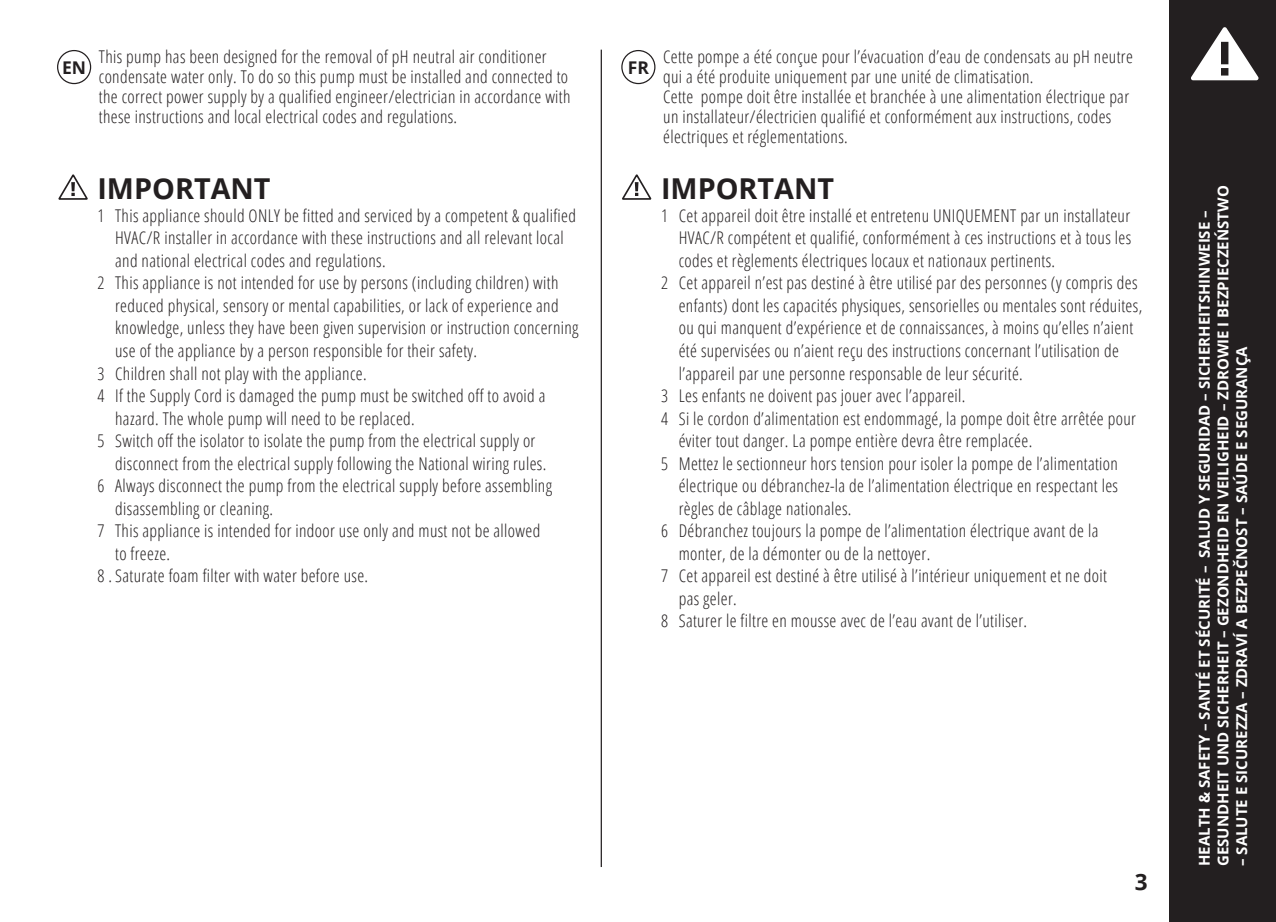
<style>
.page{position:relative;width:1276px;height:922px;background:#fff}
.page>*{position:absolute;margin:0;border:0;box-sizing:border-box;transform-origin:0 0}
.t1{font:700 28.75px "Open Sans";color:#231f20}
.t2{font:700 22.5px "Open Sans";color:#231f20}
.t3{font:300 condensed 17.5px/20px "Open Sans";letter-spacing:.02em;color:#231f20}
.t4{font:700 17.5px "Open Sans";color:#231f20}
.t5{font:700 15px/18.8px "Open Sans";color:#fff}
</style>
<div class="page">
<div style="left:1169px;top:0;width:107px;height:921px;background:#231f20"></div>
<svg style="left:1191px;top:27px;width:67px;height:53px"></svg>
<div style="left:57px;top:50px;width:34px;height:34px;border:1px solid #231f20;border-radius:50%"></div>
<div style="left:621px;top:50px;width:34px;height:34px;border:1px solid #231f20;border-radius:50%"></div>
<hr style="left:600px;top:50px;width:2px;height:816px;background:#231f20">
<svg style="left:58px;top:174px;width:30px;height:26px"></svg>
<svg style="left:622px;top:174px;width:30px;height:26px"></svg>
<p class="t4" style="left:62px;top:55px;width:26px">EN</p>
<p class="t3" style="left:99px;top:46px;width:473px">This pump has been designed for the removal of pH neutral air conditioner condensate water only. To do so this pump must be installed and connected to the correct power supply by a qualified engineer/electrician in accordance with these instructions and local electrical codes and regulations.</p>
<h1 class="t1" style="left:97px;top:168px;width:175px">IMPORTANT</h1>
<p class="t3" style="left:97px;top:205px;width:480px">1 This appliance should ONLY be fitted and serviced by a competent &amp; qualified</p>
<p class="t3" style="left:115px;top:227px;width:450px">HVAC/R installer in accordance with these instructions and all relevant local</p>
<p class="t3" style="left:115px;top:250px;width:272px">and national electrical codes and regulations.</p>
<p class="t3" style="left:97px;top:272px;width:462px">2 This appliance is not intended for use by persons (including children) with</p>
<p class="t3" style="left:115px;top:295px;width:445px">reduced physical, sensory or mental capabilities, or lack of experience and</p>
<p class="t3" style="left:115px;top:317px;width:465px">knowledge, unless they have been given supervision or instruction concerning</p>
<p class="t3" style="left:115px;top:340px;width:363px">use of the appliance by a person responsible for their safety.</p>
<p class="t3" style="left:97px;top:362px;width:271px">3 Children shall not play with the appliance.</p>
<p class="t3" style="left:97px;top:385px;width:450px">4 If the Supply Cord is damaged the pump must be switched off to avoid a</p>
<p class="t3" style="left:115px;top:407px;width:301px">hazard. The whole pump will need to be replaced.</p>
<p class="t3" style="left:97px;top:430px;width:439px">5 Switch off the isolator to isolate the pump from the electrical supply or</p>
<p class="t3" style="left:115px;top:452px;width:433px">disconnect from the electrical supply following the National wiring rules.</p>
<p class="t3" style="left:97px;top:475px;width:456px">6 Always disconnect the pump from the electrical supply before assembling</p>
<p class="t3" style="left:115px;top:497px;width:159px">disassembling or cleaning.</p>
<p class="t3" style="left:97px;top:520px;width:444px">7 This appliance is intended for indoor use only and must not be allowed</p>
<p class="t3" style="left:115px;top:542px;width:56px">to freeze.</p>
<p class="t3" style="left:97px;top:565px;width:272px">8 . Saturate foam filter with water before use.</p>
<p class="t4" style="left:628px;top:55px;width:23px">FR</p>
<p class="t3" style="left:663px;top:46px;width:471px">Cette pompe a été conçue pour l’évacuation d’eau de condensats au pH neutre qui a été produite uniquement par une unité de climatisation.<br>Cette pompe doit être installée et branchée à une alimentation électrique par un installateur/électricien qualifié et conformément aux instructions, codes électriques et réglementations.</p>
<h1 class="t1" style="left:661px;top:168px;width:175px">IMPORTANT</h1>
<p class="t3" style="left:661px;top:205px;width:471px">1 Cet appareil doit être installé et entretenu UNIQUEMENT par un installateur</p>
<p class="t3" style="left:679px;top:227px;width:454px">HVAC/R compétent et qualifié, conformément à ces instructions et à tous les</p>
<p class="t3" style="left:679px;top:250px;width:378px">codes et règlements électriques locaux et nationaux pertinents.</p>
<p class="t3" style="left:661px;top:272px;width:478px">2 Cet appareil n’est pas destiné à être utilisé par des personnes (y compris des</p>
<p class="t3" style="left:679px;top:295px;width:465px">enfants) dont les capacités physiques, sensorielles ou mentales sont réduites,</p>
<p class="t3" style="left:679px;top:317px;width:456px">ou qui manquent d’expérience et de connaissances, à moins qu’elles n’aient</p>
<p class="t3" style="left:679px;top:340px;width:442px">été supervisées ou n’aient reçu des instructions concernant l’utilisation de</p>
<p class="t3" style="left:679px;top:362px;width:346px">l’appareil par une personne responsable de leur sécurité.</p>
<p class="t3" style="left:661px;top:385px;width:306px">3 Les enfants ne doivent pas jouer avec l’appareil.</p>
<p class="t3" style="left:661px;top:407px;width:476px">4 Si le cordon d’alimentation est endommagé, la pompe doit être arrêtée pour</p>
<p class="t3" style="left:679px;top:430px;width:355px">éviter tout danger. La pompe entière devra être remplacée.</p>
<p class="t3" style="left:661px;top:452px;width:458px">5 Mettez le sectionneur hors tension pour isoler la pompe de l’alimentation</p>
<p class="t3" style="left:679px;top:475px;width:441px">électrique ou débranchez-la de l’alimentation électrique en respectant les</p>
<p class="t3" style="left:679px;top:497px;width:174px">règles de câblage nationales.</p>
<p class="t3" style="left:661px;top:520px;width:439px">6 Débranchez toujours la pompe de l’alimentation électrique avant de la</p>
<p class="t3" style="left:679px;top:542px;width:253px">monter, de la démonter ou de la nettoyer.</p>
<p class="t3" style="left:661px;top:565px;width:447px">7 Cet appareil est destiné à être utilisé à l’intérieur uniquement et ne doit</p>
<p class="t3" style="left:679px;top:587px;width:60px">pas geler.</p>
<p class="t3" style="left:661px;top:610px;width:368px">8 Saturer le filtre en mousse avec de l’eau avant de l’utiliser.</p>
<p class="t2" style="left:1135px;top:865px;width:14px">3</p>
<p class="t5" style="left:1194px;top:865px;width:682px;rotate:-90deg">HEALTH &amp; SAFETY – SANTÉ ET SÉCURITÉ – SALUD Y SEGURIDAD – SICHERHEITSHINWEISE –<br>GESUNDHEIT UND SICHERHEIT – GEZONDHEID EN VEILIGHEID – ZDROWIE I BEZPIECZEŃSTWO</p>
<p class="t5" style="left:1232px;top:865px;width:521px;rotate:-90deg">– SALUTE E SICUREZZA – ZDRAVÍ A BEZPEČNOST – SAÚDE E SEGURANÇA</p>
</div>
